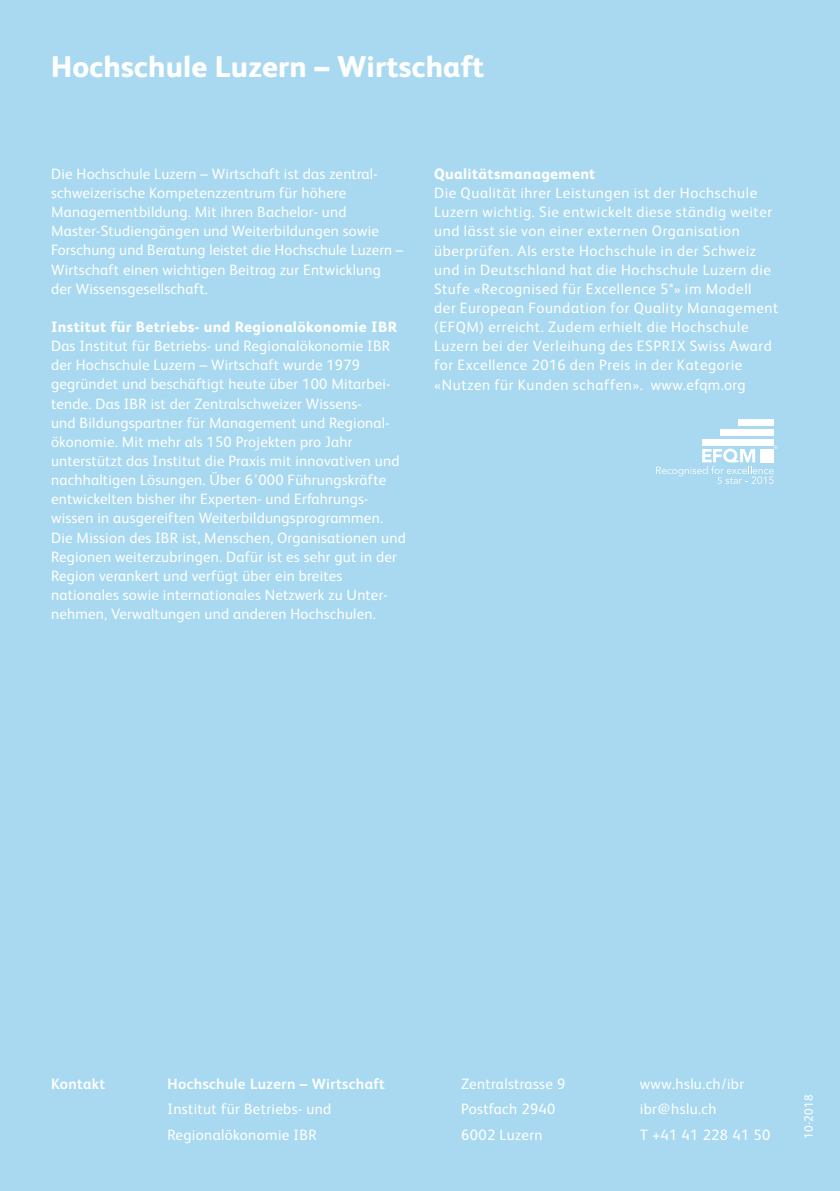
<style>
.page{position:relative;width:840px;height:1191px;background:#fff}
.page>*{position:absolute;margin:0;border:0;box-sizing:border-box;transform-origin:0 0}
.t1{font:800 30px "FS Albert";letter-spacing:.005em;color:#fff}
.t2{font:15px/19.2px "FS Albert";letter-spacing:.015em;color:#fff}
.t3{font:15px/19.2px "FS Albert";letter-spacing:.04em;color:#fff}
.t4{font:800 15px "FS Albert";letter-spacing:.025em;color:#fff}
.t5{font:700 15px "FS Albert";letter-spacing:.025em;color:#fff}
.t6{font:12px "FS Albert";letter-spacing:.025em;color:#fff}
</style>
<div class="page">
<img style="left:839px;top:0;width:1px;height:1191px">
<div style="left:0;top:0;width:839px;height:1191px;background:#a8d9f0"></div>
<div style="left:701px;top:439px;width:72px;height:6px;background:#fff"></div>
<div style="left:719px;top:429px;width:54px;height:6px;background:#fff"></div>
<div style="left:737px;top:419px;width:36px;height:6px;background:#fff"></div>
<svg style="left:656px;top:445px;width:121px;height:39px"></svg>
<h1 class="t1" style="left:51px;top:44px;width:434px">Hochschule Luzern – Wirtschaft</h1>
<p class="t2" style="left:51px;top:163px;width:354px">Die Hochschule Luzern – Wirtschaft ist das zentral&shy;schweizerische Kompetenzzentrum für höhere Managementbildung. Mit ihren Bachelor- und Master-Studiengängen und Weiterbildungen sowie Forschung und Beratung leistet die Hochschule Luzern – Wirtschaft einen wichtigen Beitrag zur Entwicklung der Wissensgesellschaft.</p>
<p class="t4" style="left:51px;top:316px;width:347px">Institut für Betriebs- und Regionalökonomie IBR</p>
<p class="t2" style="left:51px;top:336px;width:356px">Das Institut für Betriebs- und Regionalökonomie IBR der Hochschule Luzern – Wirtschaft wurde 1979 gegründet und beschäftigt heute über 100 Mitarbei&shy;tende. Das IBR ist der Zentralschweizer Wissens-<br>und Bildungspartner für Management und Regional&shy;ökonomie. Mit mehr als 150 Projekten pro Jahr unterstützt das Institut die Praxis mit innovativen und nachhaltigen Lösungen. Über 6’000 Führungskräfte entwickelten bisher ihr Experten- und Erfahrungs&shy;wissen in ausgereiften Weiterbildungsprogrammen.<br>Die Mission des IBR ist, Menschen, Organisationen und Regionen weiterzubringen. Dafür ist es sehr gut in der Region verankert und verfügt über ein breites nationales sowie internationales Netzwerk zu Unter&shy;nehmen, Verwaltungen und anderen Hochschulen.</p>
<p class="t4" style="left:434px;top:163px;width:162px">Qualitätsmanagement</p>
<p class="t3" style="left:434px;top:183px;width:345px">Die Qualität ihrer Leistungen ist der Hochschule Luzern wichtig. Sie entwickelt diese ständig weiter und lässt sie von einer externen Organisation überprüfen. Als erste Hochschule in der Schweiz und in Deutschland hat die Hochschule Luzern die Stufe «Recognised für Excellence 5*» im Modell<br>der European Foundation for Quality Management (EFQM) erreicht. Zudem erhielt die Hochschule Luzern bei der Verleihung des ESPRIX Swiss Award for Excellence 2016 den Preis in der Kategorie «Nutzen für Kunden schaffen». www.efqm.org</p>
<p class="t5" style="left:167px;top:1073px;width:219px">Hochschule Luzern – Wirtschaft</p>
<p class="t2" style="left:167px;top:1095px;width:165px;line-height:25.6px">Institut für Betriebs- und<br>Regionalökonomie IBR</p>
<p class="t5" style="left:51px;top:1073px;width:56px">Kontakt</p>
<p class="t2" style="left:461px;top:1070px;width:106px;line-height:25.6px">Zentralstrasse 9<br>Postfach 2940<br>6002 Luzern</p>
<p class="t2" style="left:639px;top:1070px;width:132px;line-height:25.6px">www.hslu.ch/ibr ibr@hslu.ch<br>T +41 41 228 41 50</p>
<p class="t6" style="left:800px;top:1139px;width:46px;rotate:-90deg">10-2018</p>
</div>
